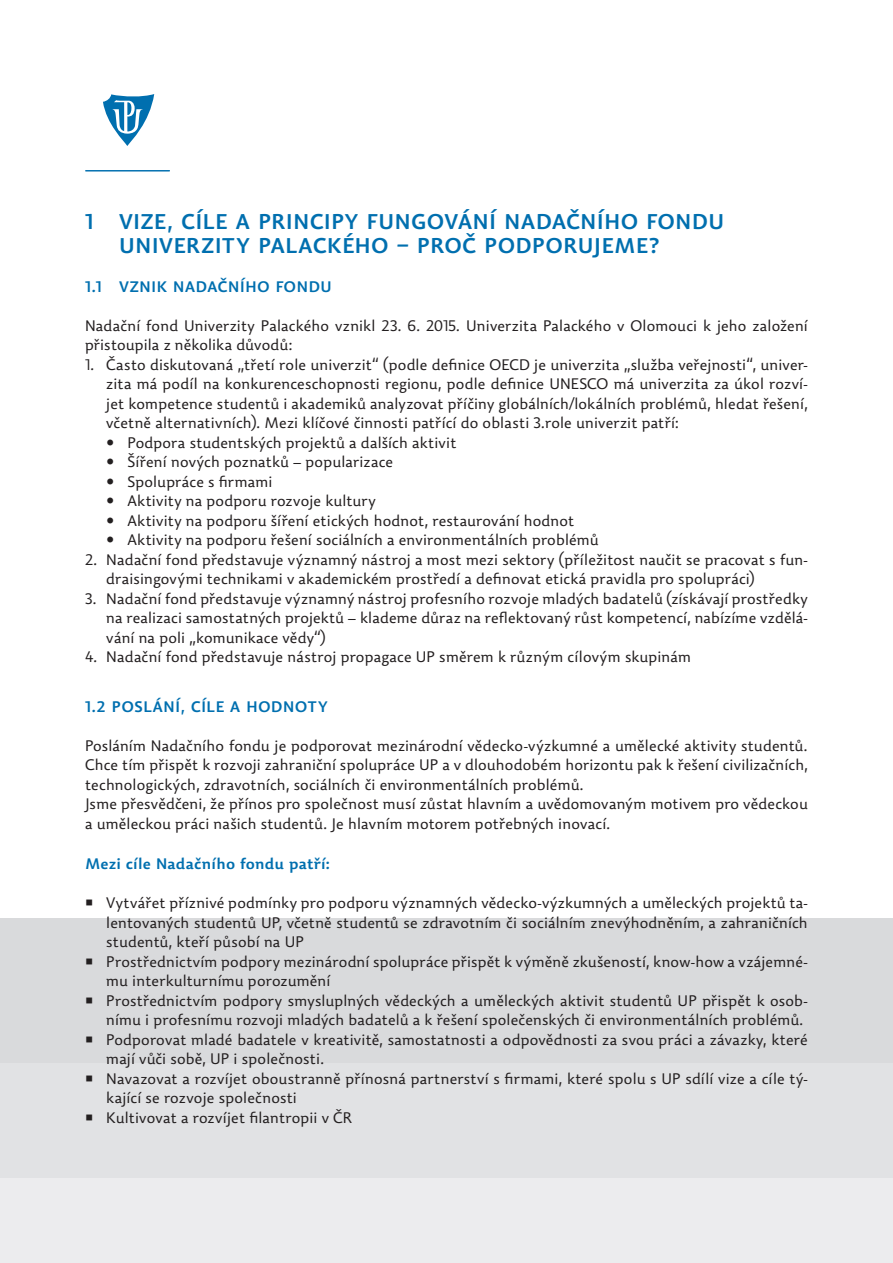
<style>
.page{position:relative;width:893px;height:1263px;background:#fff}
.page>*{position:absolute;margin:0;border:0;box-sizing:border-box;transform-origin:0 0}
.t1{font:600 21px/24px "Dederon SLOT";letter-spacing:.035em;color:#006faf}
.t2{font:300 15px/19.5px "Dederon SLOT";letter-spacing:.01em;color:#231f20}
.t3{font:600 15px "Dederon SLOT";letter-spacing:.045em;color:#006faf}
.t4{font:600 15px "Dederon SLOT";letter-spacing:.01em;color:#006faf}
</style>
<div class="page">
<div style="left:0;top:1178px;width:893px;height:85px;background:#ececee"></div>
<div style="left:0;top:1063px;width:893px;height:115px;background:#e1e2e4"></div>
<div style="left:0;top:918px;width:893px;height:145px;background:#d9dadc"></div>
<svg style="left:103px;top:94px;width:51px;height:52px"></svg>
<hr style="left:86px;top:170px;width:83px;height:1px;background:#006faf">
<h1 class="t1" style="left:119px;top:209px;width:607px;text-indent:-34px">1 VIZE, CÍLE A PRINCIPY FUNGOVÁNÍ NADAČNÍHO FONDU<br>UNIVERZITY PALACKÉHO – PROČ PODPORUJEME?</h1>
<p class="t3" style="left:85px;top:277px;width:248px">1.1 VZNIK NADAČNÍHO FONDU</p>
<p class="t2" style="left:85px;top:316px;width:724px">Nadační fond Univerzity Palackého vznikl 23. 6. 2015. Univerzita Palackého v Olomouci k jeho založení přistoupila z několika důvodů:</p>
<p class="t2" style="left:85px;top:355px;width:724px">1. Často diskutovaná „třetí role univerzit“ (podle definice OECD je univerzita „služba veřejnosti“, univer-</p>
<p class="t2" style="left:106px;top:374px;width:703px">zita má podíl na konkurenceschopnosti regionu, podle definice UNESCO má univerzita za úkol rozví-</p>
<p class="t2" style="left:106px;top:394px;width:703px">jet kompetence studentů i akademiků analyzovat příčiny globálních/lokálních problémů, hledat řešení,</p>
<p class="t2" style="left:106px;top:413px;width:574px">včetně alternativních). Mezi klíčové činnosti patřící do oblasti 3.role univerzit patří:</p>
<p class="t2" style="left:128px;top:433px;width:330px">Podpora studentských projektů a dalších aktivit</p>
<p class="t2" style="left:128px;top:452px;width:267px">Šíření nových poznatků – popularizace</p>
<p class="t2" style="left:128px;top:472px;width:147px">Spolupráce s firmami</p>
<p class="t2" style="left:128px;top:491px;width:250px">Aktivity na podporu rozvoje kultury</p>
<p class="t2" style="left:128px;top:511px;width:448px">Aktivity na podporu šíření etických hodnot, restaurování hodnot</p>
<p class="t2" style="left:128px;top:530px;width:473px">Aktivity na podporu řešení sociálních a environmentálních problémů</p>
<p class="t2" style="left:106px;top:550px;width:703px;text-indent:-21px">2. Nadační fond představuje významný nástroj a most mezi sektory (příležitost naučit se pracovat s fun&shy;draisingovými technikami v akademickém prostředí a definovat etická pravidla pro spolupráci)</p>
<p class="t2" style="left:106px;top:589px;width:703px;text-align:justify;text-indent:-21px">3. Nadační fond představuje významný nástroj profesního rozvoje mladých badatelů (získávají prostředky na realizaci samostatných projektů – klademe důraz na reflektovaný růst kompetencí, nabízíme vzdělá&shy;vání na poli „komunikace vědy“)</p>
<p class="t2" style="left:85px;top:647px;width:608px">4. Nadační fond představuje nástroj propagace UP směrem k různým cílovým skupinám</p>
<p class="t3" style="left:85px;top:697px;width:244px">1.2 POSLÁNÍ, CÍLE A HODNOTY</p>
<p class="t2" style="left:85px;top:736px;width:724px">Posláním Nadačního fondu je podporovat mezinárodní vědecko-výzkumné a umělecké aktivity studentů.<br>Chce tím přispět k rozvoji zahraniční spolupráce UP a v dlouhodobém horizontu pak k řešení civilizačních, technologických, zdravotních, sociálních či environmentálních problémů.<br>Jsme přesvědčeni, že přínos pro společnost musí zůstat hlavním a uvědomovaným motivem pro vědeckou a uměleckou práci našich studentů. Je hlavním motorem potřebných inovací.</p>
<p class="t4" style="left:85px;top:855px;width:247px">Mezi cíle Nadačního fondu patří:</p>
<p class="t2" style="left:106px;top:893px;width:703px">Vytvářet příznivé podmínky pro podporu významných vědecko-výzkumných a uměleckých projektů ta&shy;lentovaných studentů UP, včetně studentů se zdravotním či sociálním znevýhodněním, a zahraničních studentů, kteří působí na UP<br>Prostřednictvím podpory mezinárodní spolupráce přispět k výměně zkušeností, know-how a vzájemné&shy;mu interkulturnímu porozumění<br>Prostřednictvím podpory smysluplných vědeckých a uměleckých aktivit studentů UP přispět k osob&shy;nímu i profesnímu rozvoji mladých badatelů a k řešení společenských či environmentálních problémů.<br>Podporovat mladé badatele v kreativitě, samostatnosti a odpovědnosti za svou práci a závazky, které mají vůči sobě, UP i společnosti.<br>Navazovat a rozvíjet oboustranně přínosná partnerství s firmami, které spolu s UP sdílí vize a cíle tý&shy;kající se rozvoje společnosti<br>Kultivovat a rozvíjet filantropii v ČR</p>
</div>
